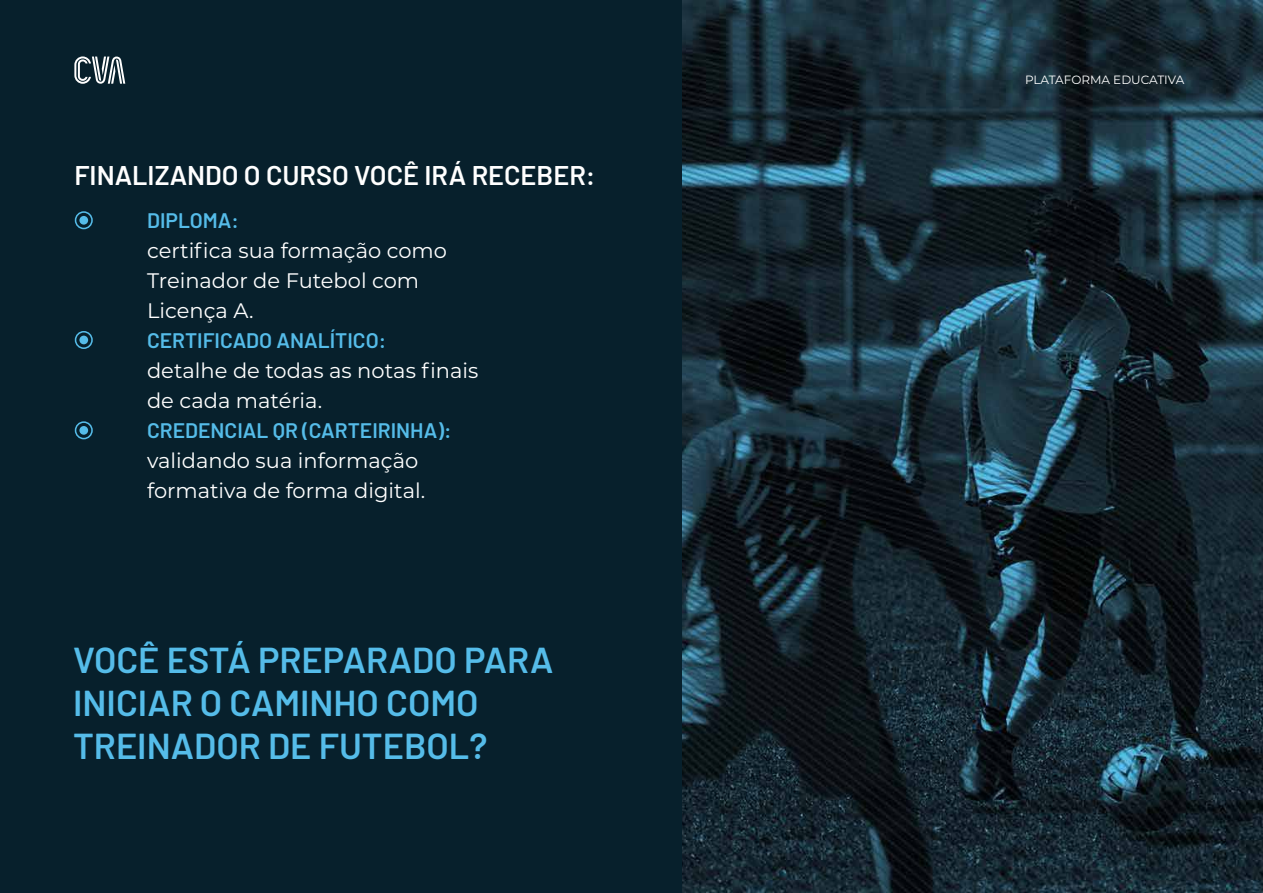
<style>
.page{position:relative;width:1263px;height:893px;background:#07202c}
.page>*{position:absolute;margin:0;border:0;box-sizing:border-box;transform-origin:0 0}
.t1{font:600 36px/43.2px "Barlow";color:#55bce9}
.t2{font:600 27px "Barlow";color:#fff}
.t3{font:21px/30px "Montserrat";color:#fff}
.t4{font:600 21px "Barlow";color:#55bce9}
.t5{font:12px "Montserrat";color:#fff}
</style>
<div class="page">
<img style="left:683px;top:0;width:580px;height:893px">
<svg style="left:74px;top:56px;width:51px;height:28px"></svg>
<div style="left:75px;top:211px;width:18px;height:18px;border:2px solid #55bce9;border-radius:50%"></div>
<div style="left:79px;top:216px;width:9px;height:9px;background:#55bce9;border-radius:50%"></div>
<div style="left:75px;top:331px;width:18px;height:18px;border:2px solid #55bce9;border-radius:50%"></div>
<div style="left:79px;top:336px;width:9px;height:8px;background:#55bce9;border-radius:50%"></div>
<div style="left:75px;top:421px;width:18px;height:18px;border:2px solid #55bce9;border-radius:50%"></div>
<div style="left:79px;top:426px;width:9px;height:9px;background:#55bce9;border-radius:50%"></div>
<p class="t2" style="left:74px;top:155px;width:523px">FINALIZANDO O CURSO VOCÊ IRÁ RECEBER:</p>
<p class="t4" style="left:147px;top:205px;width:93px">DIPLOMA:</p>
<p class="t3" style="left:147px;top:234px;width:301px">certifica sua formação como<br>Treinador de Futebol com<br>Licença A.</p>
<p class="t4" style="left:147px;top:325px;width:241px">CERTIFICADO ANALÍTICO:</p>
<p class="t3" style="left:147px;top:354px;width:333px">detalhe de todas as notas finais de cada matéria.</p>
<p class="t4" style="left:147px;top:415px;width:306px">CREDENCIAL QR (CARTEIRINHA):</p>
<p class="t3" style="left:147px;top:444px;width:280px">validando sua informação formativa de forma digital.</p>
<h1 class="t1" style="left:73px;top:635px;width:482px">VOCÊ ESTÁ PREPARADO PARA<br>INICIAR O CAMINHO COMO<br>TREINADOR DE FUTEBOL?</h1>
<p class="t5" style="left:1025px;top:71px;width:161px">PLATAFORMA EDUCATIVA</p>
</div>
